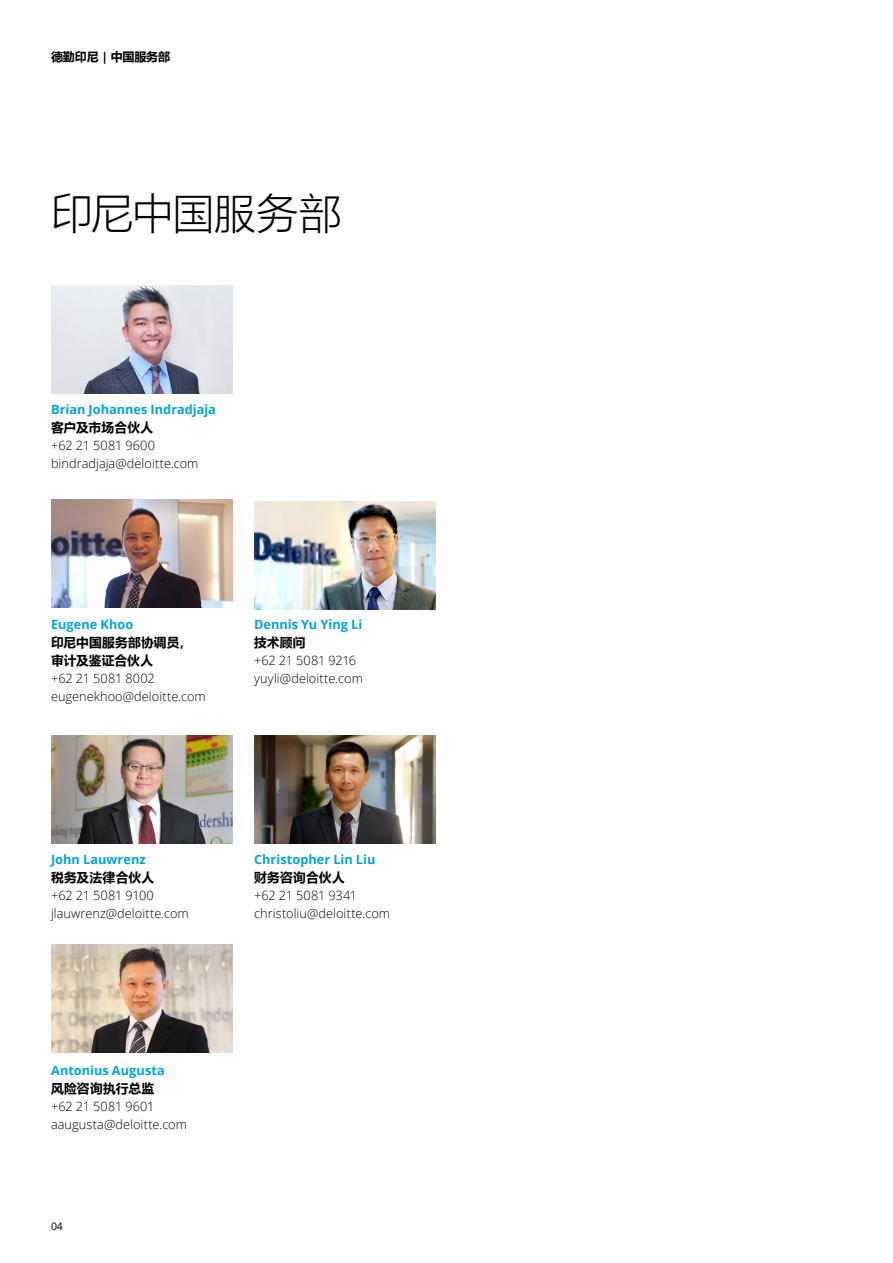
<style>
.page{position:relative;width:893px;height:1263px;background:#fff}
.page>*{position:absolute;margin:0;border:0;box-sizing:border-box;transform-origin:0 0}
.t1{font:300 42px "Microsoft Ya Hei";letter-spacing:-.02em;color:#000}
.t2{font:300 12.75px/18px "Open Sans";color:#000}
.t3{font:700 12.75px "Open Sans";color:#00a3e2}
.t4{font:700 12.75px/18px "Microsoft Ya Hei";letter-spacing:.01em;color:#000}
.t5{font:700 12px "Microsoft Ya Hei";letter-spacing:-.01em;color:#000}
.t6{font:10.5px "Open Sans";color:#000}
.s1{font-family:"Open Sans"}
</style>
<div class="page">
<img style="left:51px;top:285px;width:182px;height:108px">
<img style="left:254px;top:501px;width:182px;height:108px">
<img style="left:254px;top:735px;width:182px;height:108px">
<img style="left:51px;top:500px;width:182px;height:108px">
<img style="left:51px;top:735px;width:182px;height:108px">
<img style="left:51px;top:944px;width:182px;height:108px">
<p class="t5" style="left:51px;top:48px;width:121px">德勤印尼 <span class="s1">|</span> 中国服务部</p>
<h1 class="t1" style="left:51px;top:184px;width:291px">印尼中国服务部</h1>
<p class="t3" style="left:51px;top:400px;width:166px">Brian Johannes Indradjaja</p>
<p class="t4" style="left:51px;top:418px;width:104px">客户及市场合伙人</p>
<p class="t2" style="left:51px;top:436px;width:149px">+62 21 5081 9600 bindradjaja@deloitte.com</p>
<p class="t3" style="left:51px;top:615px;width:84px">Eugene Khoo</p>
<p class="t4" style="left:51px;top:633px;width:142px">印尼中国服务部协调员，审计及鉴证合伙人</p>
<p class="t2" style="left:51px;top:669px;width:156px">+62 21 5081 8002 eugenekhoo@deloitte.com</p>
<p class="t3" style="left:254px;top:615px;width:110px">Dennis Yu Ying Li</p>
<p class="t4" style="left:254px;top:633px;width:53px">技术顾问</p>
<p class="t2" style="left:254px;top:651px;width:110px">+62 21 5081 9216 yuyli@deloitte.com</p>
<p class="t3" style="left:51px;top:850px;width:96px">John Lauwrenz</p>
<p class="t4" style="left:51px;top:868px;width:105px">税务及法律合伙人</p>
<p class="t2" style="left:51px;top:886px;width:139px">+62 21 5081 9100 jlauwrenz@deloitte.com</p>
<p class="t3" style="left:51px;top:1061px;width:115px">Antonius Augusta</p>
<p class="t4" style="left:51px;top:1078px;width:105px">风险咨询执行总监</p>
<p class="t2" style="left:51px;top:1096px;width:138px">+62 21 5081 9601 aaugusta@deloitte.com</p>
<p class="t6" style="left:51px;top:1219px;width:13px">04</p>
<p class="t3" style="left:254px;top:850px;width:123px">Christopher Lin Liu</p>
<p class="t4" style="left:254px;top:868px;width:92px">财务咨询合伙人</p>
<p class="t2" style="left:254px;top:886px;width:138px">+62 21 5081 9341 christoliu@deloitte.com</p>
</div>
